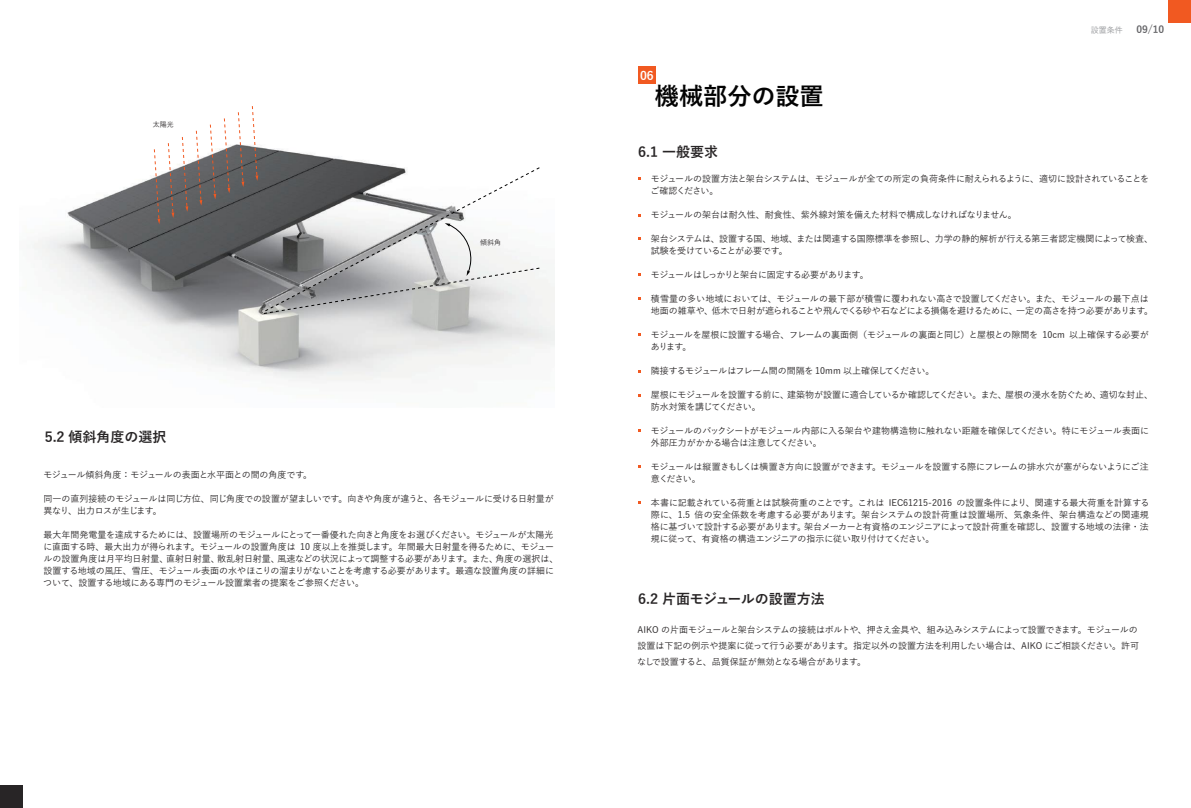
<style>
.page{position:relative;width:1191px;height:808px;background:#fff}
.page>*{position:absolute;margin:0;border:0;box-sizing:border-box;transform-origin:0 0}
.t1{font:700 24.2px "Yu Gothic";color:#030303}
.t2{font:700 14px "Yu Gothic";color:#282526}
.t3{font:700 12px "Yu Gothic";color:#fff}
.t4{font:700 10px "Yu Gothic";color:#636366}
.t5{font:500 9px/12px "Yu Gothic";letter-spacing:-.025em;color:#282526}
.t6{font:500 9px "Yu Gothic";letter-spacing:-.045em;color:#282526}
.t7{font:500 9px "Yu Gothic";letter-spacing:-.005em;color:#282526}
.t8{font:500 9px "Yu Gothic";letter-spacing:-.075em;color:#282526}
.t9{font:500 8px "Yu Gothic";color:#939598}
.t10{font:500 7px "Yu Gothic";color:#282526}
</style>
<div class="page">
<div style="left:1168px;top:0;width:23px;height:23px;background:#f15921"></div>
<div style="left:0;top:785px;width:23px;height:23px;background:#282526"></div>
<hr style="left:595px;top:0;width:1px;height:808px;background:#231f20">
<hr style="left:553px;top:77px;width:1px;height:674px;background:#231f20">
<hr style="left:638px;top:77px;width:1px;height:674px;background:#231f20">
<img style="left:32px;top:77px;width:522px;height:330px">
<svg style="left:252px;top:106px;width:6px;height:75px"></svg>
<svg style="left:262px;top:167px;width:278px;height:56px"></svg>
<svg style="left:238px;top:112px;width:6px;height:75px"></svg>
<svg style="left:224px;top:118px;width:6px;height:75px"></svg>
<svg style="left:210px;top:124px;width:6px;height:75px"></svg>
<svg style="left:196px;top:130px;width:6px;height:76px"></svg>
<svg style="left:182px;top:136px;width:6px;height:76px"></svg>
<svg style="left:168px;top:143px;width:6px;height:75px"></svg>
<svg style="left:154px;top:149px;width:6px;height:75px"></svg>
<svg style="left:261px;top:223px;width:279px;height:91px"></svg>
<div style="left:638px;top:67px;width:18px;height:17px;background:#f15921"></div>
<p class="t10" style="left:153px;top:118px;width:22px">太陽光</p>
<h2 class="t2" style="left:45px;top:429px;width:123px">5.2 傾斜角度の選択</h2>
<p class="t10" style="left:480px;top:236px;width:22px">傾斜角</p>
<p class="t7" style="left:43px;top:466px;width:270px">モジュール傾斜角度：モジュールの表面と水平面との間の角度です。</p>
<p class="t5" style="left:43px;top:492px;width:512px">同一の直列接続のモジュールは同じ方位、同じ角度での設置が望ましいです。向きや角度が違うと、各モジュールに受ける日射量が異なり、出力ロスが生じます。</p>
<p class="t5" style="left:43px;top:528px;width:516px">最大年間発電量を達成するためには、設置場所のモジュールにとって一番優れた向きと角度をお選びください。モジュールが太陽光に直面する時、最大出力が得られます。モジュールの設置角度は 10 度以上を推奨します。年間最大日射量を得るために、モジュールの設置角度は月平均日射量、直射日射量、散乱射日射量、風速などの状況によって調整する必要があります。また、角度の選択は、設置する地域の風圧、雪圧、モジュール表面の水やほこりの溜まりがないことを考慮する必要があります。最適な設置角度の詳細について、設置する地域にある専門のモジュール設置業者の提案をご参照ください。</p>
<h3 class="t3" style="left:640px;top:68px;width:15px">06</h3>
<h1 class="t1" style="left:655px;top:83px;width:170px">機械部分の設置</h1>
<h2 class="t2" style="left:638px;top:144px;width:81px">6.1 一般要求</h2>
<p class="t9" style="left:1090px;top:23px;width:33px">設置条件</p>
<p class="t4" style="left:1136px;top:24px;width:29px">09/10</p>
<p class="t5" style="left:650px;top:172px;width:500px">モジュールの設置方法と架台システムは、モジュールが全ての所定の負荷条件に耐えられるように、適切に設計されていることをご確認ください。</p>
<p class="t5" style="left:651px;top:208px;width:367px">モジュールの架台は耐久性、耐食性、紫外線対策を備えた材料で構成しなければなりません。</p>
<p class="t5" style="left:651px;top:232px;width:504px">架台システムは、設置する国、地域、または関連する国際標準を参照し、力学の静的解析が行える第三者認定機関によって検査、試験を受けていることが必要です。</p>
<p class="t8" style="left:651px;top:267px;width:219px">モジュールはしっかりと架台に固定する必要があります。</p>
<p class="t5" style="left:651px;top:292px;width:504px">積雪量の多い地域においては、モジュールの最下部が積雪に覆われない高さで設置してください。また、モジュールの最下点は地面の雑草や、低木で日射が遮られることや飛んでくる砂や石などによる損傷を避けるために、一定の高さを持つ必要があります。</p>
<p class="t5" style="left:651px;top:328px;width:499px">モジュールを屋根に設置する場合、フレームの裏面側（モジュールの裏面と同じ）と屋根との隙間を 10cm 以上確保する必要があります。</p>
<p class="t6" style="left:651px;top:363px;width:285px">隣接するモジュールはフレーム間の間隔を 10mm 以上確保してください。</p>
<p class="t5" style="left:651px;top:388px;width:504px">屋根にモジュールを設置する前に、建築物が設置に適合しているか確認してください。また、屋根の浸水を防ぐため、適切な封止、防水対策を講じてください。</p>
<p class="t5" style="left:651px;top:424px;width:500px">モジュールのバックシートがモジュール内部に入る架台や建物構造物に触れない距離を確保してください。特にモジュール表面に外部圧力がかかる場合は注意してください。</p>
<p class="t5" style="left:651px;top:460px;width:499px">モジュールは縦置きもしくは横置き方向に設置ができます。モジュールを設置する際にフレームの排水穴が塞がらないようにご注意ください。</p>
<p class="t5" style="left:651px;top:496px;width:500px;text-align:justify">本書に記載されている荷重とは試験荷重のことです。これは IEC61215-2016 の設置条件により、関連する最大荷重を計算する際に、1.5 倍の安全係数を考慮する必要があります。架台システムの設計荷重は設置場所、気象条件、架台構造などの関連規格に基づいて設計する必要があります。架台メーカーと有資格のエンジニアによって設計荷重を確認し、設置する地域の法律・法規に従って、有資格の構造エンジニアの指示に従い取り付けてください。</p>
<h2 class="t2" style="left:638px;top:591px;width:188px">6.2 片面モジュールの設置方法</h2>
<p class="t5" style="left:637px;top:621px;width:503px;line-height:16px">AIKO の片面モジュールと架台システムの接続はボルトや、押さえ金具や、組み込みシステムによって設置できます。モジュールの設置は下記の例示や提案に従って行う必要があります。指定以外の設置方法を利用したい場合は、AIKO にご相談ください。許可なしで設置すると、品質保証が無効となる場合があります。</p>
</div>
